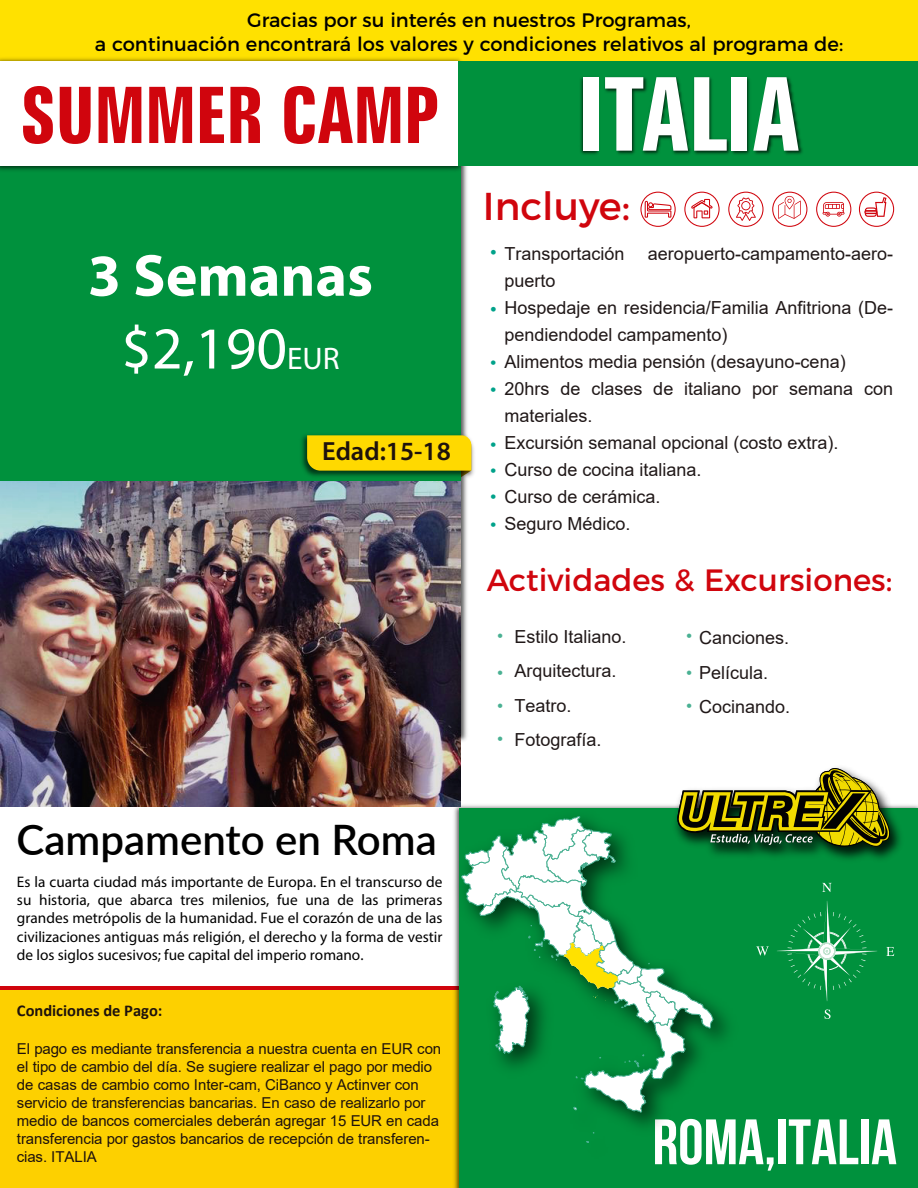
<style>
.page{position:relative;width:918px;height:1188px;background:#fff}
.page>*{position:absolute;margin:0;border:0;box-sizing:border-box;transform-origin:0 0}
.t1{font:700 extra-condensed 102px "Zurich BT";color:#fff}
.t2{font:700 extra-condensed 78px "Zurich BT";color:#d0050d}
.t3{font:64.05px "Bebas Neue";color:#fff}
.t4{font:700 59.85px/72.8px "Myriad Pro";color:#fff;text-align:center}
.t5{font:600 42px "Lato";color:#000}
.t6{font:38.85px "Montserrat";color:#d0050d}
.t7{font:30.75px "Montserrat";color:#d0050d}
.t8{font:600 26.4px "Myriad Pro";color:#1e120d}
.t9{font:19.5px/23.4px "Montserrat";color:#000;text-align:center}
.t10{font:18.9px "Arial";color:#00a28a}
.t11{font:18px/27px "Arial";color:#201818}
.t12{font:17.7px "Arial";color:#00a28a}
.t13{font:17.4px/37.5px "Arial";color:#4ab193}
.t14{font:700 16.5px "Calibri";color:#1e120d}
.t15{font:15.3px/18.3px "Myriad Pro";color:#010001;text-align:justify}
.t16{font:15px/18px "Arial";letter-spacing:-.01em;color:#1e120d}
.s1{font-weight:400}
.s2{font-weight:400;font-size:31.35px}
.s3{font-size:18.9px;color:#00a28a}
.s4{font-size:17.7px;color:#00a28a}
.s5{font-size:17.4px;color:#4ab193}
</style>
<div class="page">
<svg style="left:0;top:986px;width:447px;height:5px;background:#d92d0a"></svg>
<div style="left:0;top:991px;width:459px;height:197px;background:#fdd000"></div>
<div style="left:459px;top:809px;width:459px;height:379px;background:#00913d"></div>
<div style="left:0;top:1px;width:461px;height:735px;background:#00913d"></div>
<img style="left:301px;top:432px;width:173px;height:44px">
<svg style="left:307px;top:435px;width:164px;height:47px;background:#c2bf0f"></svg>
<img style="left:0;top:482px;width:461px;height:324px">
<svg style="left:859px;top:192px;width:35px;height:35px"></svg>
<svg style="left:640px;top:192px;width:36px;height:35px"></svg>
<svg style="left:684px;top:192px;width:36px;height:35px"></svg>
<svg style="left:728px;top:192px;width:36px;height:35px"></svg>
<svg style="left:772px;top:192px;width:35px;height:35px"></svg>
<svg style="left:816px;top:192px;width:35px;height:35px"></svg>
<div style="left:0;top:0;width:918px;height:69px;background:#ffe100"></div>
<img style="left:0;top:58px;width:466px;height:116px">
<div style="left:0;top:61px;width:459px;height:104px;background:#fff"></div>
<div style="left:459px;top:61px;width:459px;height:105px;background:#00913d"></div>
<img style="left:580px;top:77px;width:223px;height:78px">
<img style="left:894px;top:805px;width:14px;height:48px">
<img style="left:447px;top:801px;width:14px;height:375px">
<svg style="left:461px;top:767px;width:433px;height:376px"></svg>
<p class="t9" style="left:95px;top:7px;width:750px">Gracias por su interés en nuestros Programas,<br>a continuación encontrará los valores y condiciones relativos al programa de:</p>
<h1 class="t1" style="left:577px;top:56px;width:224px">ITALIA</h1>
<h2 class="t2" style="left:20px;top:71px;width:421px">SUMMER CAMP</h2>
<h3 class="t4" style="left:88px;top:237px;width:287px">3 Semanas <span class="s1">$2,190</span><span class="s2">EUR</span></h3>
<h3 class="t8" style="left:322px;top:435px;width:130px">Edad:15-18</h3>
<h3 class="t5" style="left:17px;top:809px;width:422px">Campamento en Roma</h3>
<p class="t15" style="left:17px;top:872px;width:427px">Es la cuarta ciudad más importante de Europa. En el transcurso de su historia, que abarca tres milenios, fue una de las primeras grandes metrópolis de la humanidad. Fue el corazón de una de las civilizaciones antiguas más religión, el derecho y la forma de vestir de los siglos sucesivos; fue capital del imperio romano.</p>
<p class="t14" style="left:17px;top:999px;width:147px">Condiciones de Pago:</p>
<p class="t16" style="left:17px;top:1039px;width:426px">El pago es mediante transferencia a nuestra cuenta en EUR con el tipo de cambio del día. Se sugiere realizar el pago por medio de casas de cambio como Inter-cam, CiBanco y Actinver con servicio de transferencias bancarias. En caso de realizarlo por medio de bancos comerciales deberán agregar 15 EUR en cada transferencia por gastos bancarios de recepción de transferen&shy;cias. ITALIA</p>
<h3 class="t6" style="left:483px;top:175px;width:149px">Incluye:</h3>
<p class="t11" style="left:490px;top:240px;width:136px"><span class="s3">•</span> Transportación</p>
<p class="t11" style="left:648px;top:240px;width:247px">aeropuerto-campamento-aero-</p>
<p class="t11" style="left:505px;top:267px;width:390px">puerto<br>Hospedaje en residencia/Familia Anfitriona (De&shy;pendiendodel campamento)</p>
<p class="t11" style="left:490px;top:348px;width:357px"><span class="s4">•</span> Alimentos media pensión (desayuno-cena)</p>
<p class="t11" style="left:505px;top:375px;width:390px;text-indent:-14px"><span class="s4">•</span> 20hrs de clases de italiano por semana con materiales.<br>Excursión semanal opcional (costo extra).</p>
<p class="t11" style="left:490px;top:456px;width:213px"><span class="s4">•</span> Curso de cocina italiana.</p>
<p class="t11" style="left:490px;top:483px;width:172px"><span class="s4">•</span> Curso de cerámica.</p>
<p class="t11" style="left:490px;top:510px;width:142px"><span class="s4">•</span> Seguro Médico.</p>
<p class="t10" style="left:490px;top:296px;width:8px">•</p>
<p class="t12" style="left:490px;top:432px;width:8px">•</p>
<h3 class="t7" style="left:487px;top:556px;width:407px">Actividades &amp; Excursiones:</h3>
<p class="t13" style="left:497px;top:617px;width:8px">• •</p>
<p class="t13" style="left:497px;top:687px;width:8px">•</p>
<p class="t13" style="left:497px;top:720px;width:8px">•</p>
<p class="t11" style="left:515px;top:619px;width:114px;line-height:34.5px">Estilo Italiano.<br>Arquitectura.<br>Teatro.<br>Fotografía.</p>
<p class="t11" style="left:699px;top:625px;width:92px">Canciones.</p>
<p class="t13" style="left:686px;top:617px;width:8px">•</p>
<p class="t11" style="left:686px;top:659px;width:83px"><span class="s5">•</span> Película.</p>
<p class="t11" style="left:686px;top:694px;width:105px"><span class="s5">•</span> Cocinando.</p>
<h3 class="t3" style="left:652px;top:1107px;width:246px">ROMA,italia</h3>
</div>
